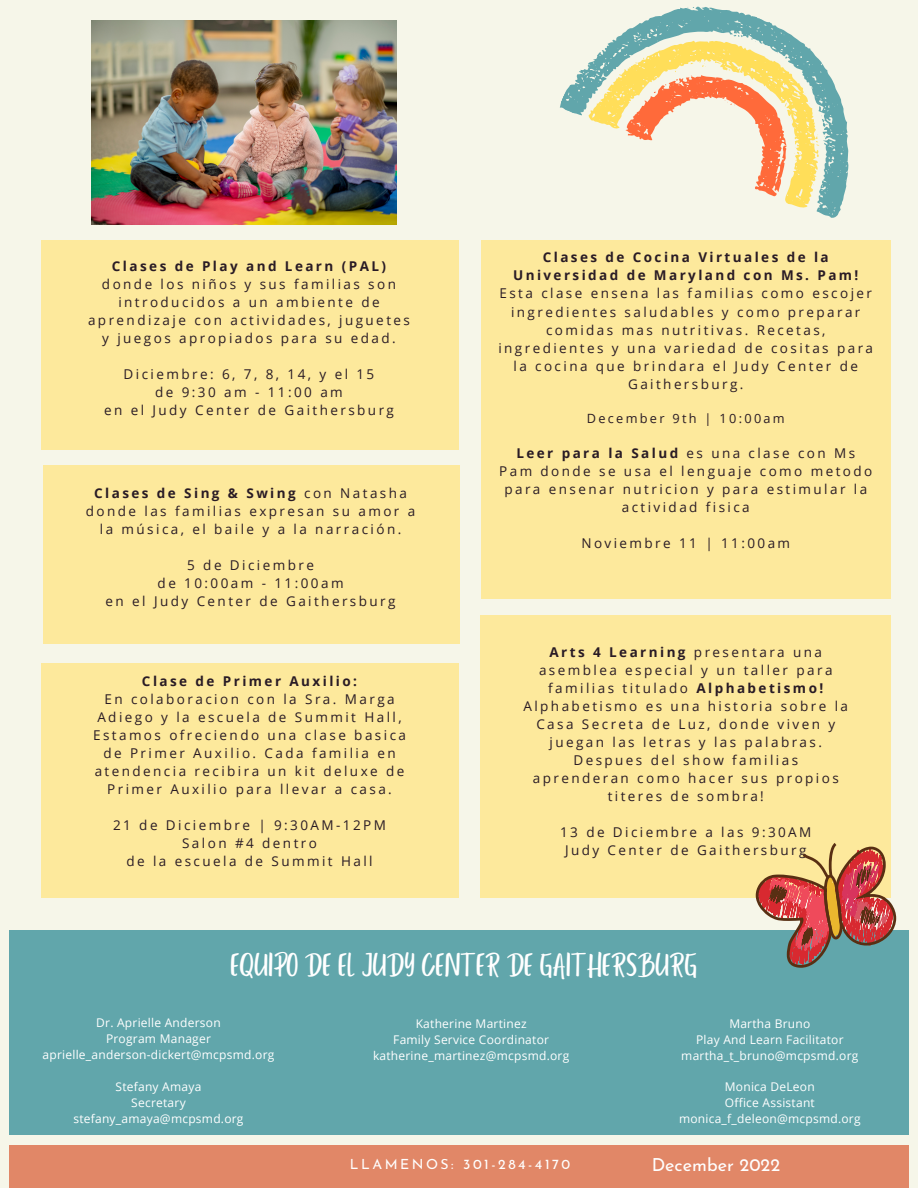
<style>
.page{position:relative;width:918px;height:1188px;background:#f6f6e9}
.page>*{position:absolute;margin:0;border:0;box-sizing:border-box;transform-origin:0 0}
.t1{font:33.9px "Porcelain";color:#fff}
.t2{font:18px "Josefin Sans";color:#fff}
.t3{font:13.95px "Josefin Sans";letter-spacing:.18em;color:#fff}
.t4{font:13.5px/18px "Open Sans";letter-spacing:.18em;color:#291b25;text-align:center}
.t5{font:12.75px "Open Sans";letter-spacing:.18em;color:#291b25}
.t6{font:12px "Open Sans";letter-spacing:.02em;color:#fff}
.s1{font-weight:700}
</style>
<div class="page">
<img style="left:92px;top:21px;width:305px;height:204px">
<div style="left:9px;top:1145px;width:900px;height:43px;background:#e18767"></div>
<div style="left:43px;top:465px;width:417px;height:179px;background:#fde99c"></div>
<div style="left:481px;top:240px;width:409px;height:359px;background:#fde99c"></div>
<svg style="left:559px;top:69px;width:281px;height:149px"></svg>
<svg style="left:586px;top:6px;width:263px;height:205px"></svg>
<svg style="left:622px;top:48px;width:206px;height:151px"></svg>
<div style="left:481px;top:615px;width:410px;height:282px;background:#fde99c"></div>
<div style="left:41px;top:240px;width:418px;height:210px;background:#fde99c"></div>
<div style="left:41px;top:663px;width:418px;height:234px;background:#fde99c"></div>
<div style="left:9px;top:930px;width:900px;height:205px;background:#61a6ab"></div>
<svg style="left:756px;top:843px;width:140px;height:125px"></svg>
<h4 class="t4" style="left:88px;top:257px;width:323px"><span class="s1">Clases de Play and Learn (PAL) </span>donde los niños y sus familias son introducidos a un ambiente de aprendizaje con actividades, juguetes y juegos apropiados para su edad.</h4>
<h4 class="t4" style="left:104px;top:365px;width:291px">Diciembre: 6, 7, 8, 14, y el 15<br>de 9:30 am - 11:00 am<br>en el Judy Center de Gaithersburg</h4>
<h4 class="t4" style="left:86px;top:484px;width:331px"><span class="s1">Clases de Sing &amp; Swing</span> con Natasha donde las familias expresan su amor a la música, el baile y a la narración.</h4>
<h4 class="t4" style="left:106px;top:556px;width:291px">5 de Diciembre<br>de 10:00am - 11:00am<br>en el Judy Center de Gaithersburg</h4>
<h4 class="t4" style="left:93px;top:671px;width:314px"><span class="s1">Clase de Primer Auxilio:<br></span>En colaboracion con la Sra. Marga Adiego y la escuela de Summit Hall, Estamos ofreciendo una clase basica de Primer Auxilio. Cada familia en atendencia recibira un kit deluxe de Primer Auxilio para llevar a casa.</h4>
<h4 class="t4" style="left:113px;top:815px;width:274px">21 de Diciembre | 9:30AM-12PM<br>Salon #4 dentro<br>de la escuela de Summit Hall</h4>
<h4 class="t4" style="left:498px;top:248px;width:376px"><span class="s1">Clases de Cocina Virtuales de la Universidad de Maryland con Ms. Pam!<br></span>Esta clase ensena las familias como escojer ingredientes saludables y como preparar comidas mas nutritivas. Recetas, ingredientes y una variedad de cositas para la cocina que brindara el Judy Center de Gaithersburg.</h4>
<h4 class="t5" style="left:587px;top:409px;width:199px">December 9th | 10:00am</h4>
<h4 class="t4" style="left:499px;top:444px;width:375px"><span class="s1">Leer para la Salud</span> es una clase con Ms Pam donde se usa el lenguaje como metodo para ensenar nutricion y para estimular la actividad fisica</h4>
<h4 class="t4" style="left:581px;top:534px;width:210px">Noviembre 11 | 11:00am</h4>
<h4 class="t4" style="left:523px;top:643px;width:326px"><span class="s1">Arts 4 Learning</span> presentara una asemblea especial y un taller para familias titulado <span class="s1">Alphabetismo!<br></span>Alphabetismo es una historia sobre la<br>Casa Secreta de Luz, donde viven y juegan las letras y las palabras.<br>Despues del show familias<br>aprenderan como hacer sus propios titeres de sombra!</h4>
<h4 class="t4" style="left:560px;top:823px;width:253px">13 de Diciembre a las 9:30AM<br>Judy Center de Gaithersburg</h4>
<p class="t1" style="left:231px;top:947px;width:468px">EQUIPO DE EL JUDY CENTER DE GAITHERSBURG</p>
<p class="t6" style="left:96px;top:1014px;width:126px">Dr. Aprielle Anderson</p>
<h1 class="t6" style="left:106px;top:1030px;width:106px">Program Manager</h1>
<p class="t6" style="left:43px;top:1046px;width:233px">aprielle_anderson-dickert@mcpsmd.org</p>
<p class="t6" style="left:116px;top:1078px;width:87px">Stefany Amaya</p>
<p class="t6" style="left:131px;top:1094px;width:56px">Secretary</p>
<p class="t6" style="left:73px;top:1110px;width:172px">stefany_amaya@mcpsmd.org</p>
<p class="t6" style="left:416px;top:1015px;width:112px">Katherine Martinez</p>
<p class="t6" style="left:393px;top:1031px;width:157px">Family Service Coordinator</p>
<p class="t6" style="left:373px;top:1047px;width:198px">katherine_martinez@mcpsmd.org</p>
<p class="t3" style="left:350px;top:1159px;width:222px">LLAMENOS: 301-284-4170</p>
<p class="t6" style="left:729px;top:1015px;width:83px">Martha Bruno</p>
<p class="t6" style="left:696px;top:1031px;width:149px">Play And Learn Facilitator</p>
<p class="t6" style="left:681px;top:1047px;width:179px">martha_t_bruno@mcpsmd.org</p>
<p class="t6" style="left:725px;top:1078px;width:91px">Monica DeLeon</p>
<p class="t6" style="left:725px;top:1094px;width:91px">Office Assistant</p>
<p class="t6" style="left:679px;top:1110px;width:183px">monica_f_deleon@mcpsmd.org</p>
<p class="t2" style="left:652px;top:1157px;width:130px">December 2022</p>
</div>
